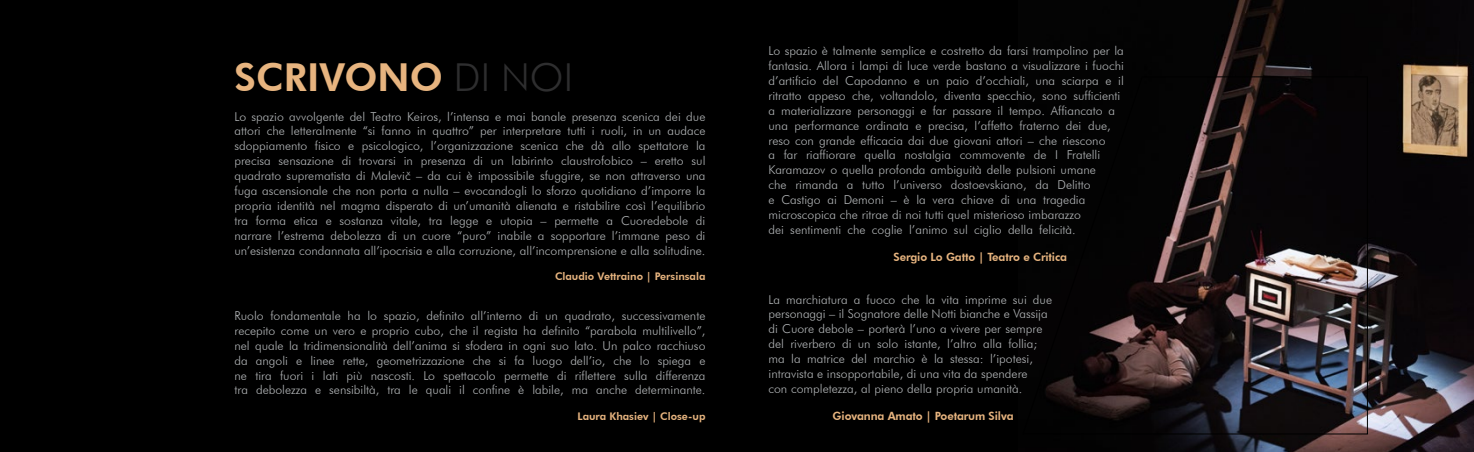
<style>
.page{position:relative;width:1474px;height:452px;background:#fff}
.page>*{position:absolute;margin:0;border:0;box-sizing:border-box;transform-origin:0 0}
.t1{font:800 38.5px "Futura BT";color:#e7b47f}
.t2{font:300 12.25px/14.9px "Futura BT";color:#b1b4b6;text-align:justify}
.t3{font:800 11.38px "Futura BT";letter-spacing:-.01em;color:#e7b47f}
.t4{font:800 10.5px "Futura BT";color:#e7b47f}
.s1{font-weight:300;color:#2e2e2f}
</style>
<div class="page">
<div style="left:0;top:0;width:1473px;height:451px;background:#000"></div>
<img style="left:1164px;top:0;width:309px;height:451px">
<svg style="left:1045px;top:76px;width:323px;height:358px"></svg>
<h1 class="t1" style="left:234px;top:54px;width:340px">SCRIVONO <span class="s1">DI NOI</span></h1>
<p class="t2" style="left:234px;top:109px;width:472px">Lo spazio avvolgente del Teatro Keiros, l’intensa e mai banale presenza scenica dei due attori che letteralmente “si fanno in quattro” per interpretare tutti i ruoli, in un audace sdoppiamento fisico e psicologico, l’organizzazione scenica che dà allo spettatore la precisa sensazione di trovarsi in presenza di un labirinto claustrofobico – eretto sul quadrato suprematista di Malevič – da cui è impossibile sfuggire, se non attraverso una fuga ascensionale che non porta a nulla – evocandogli lo sforzo quotidiano d’imporre la propria identità nel magma disperato di un’umanità alienata e ristabilire così l’equilibrio tra forma etica e sostanza vitale, tra legge e utopia – permette a Cuoredebole di narrare l’estrema debolezza di un cuore “puro” inabile a sopportare l’immane peso di un’esistenza condannata all’ipocrisia e alla corruzione, all’incomprensione e alla solitudine.</p>
<p class="t4" style="left:555px;top:269px;width:152px">Claudio Vettraino | Persinsala</p>
<p class="t2" style="left:234px;top:308px;width:472px">Ruolo fondamentale ha lo spazio, definito all’interno di un quadrato, successivamente recepito come un vero e proprio cubo, che il regista ha definito “parabola multilivello”, nel quale la tridimensionalità dell’anima si sfodera in ogni suo lato. Un palco racchiuso da angoli e linee rette, geometrizzazione che si fa luogo dell’io, che lo spiega e ne tira fuori i lati più nascosti. Lo spettacolo permette di riflettere sulla differenza tra debolezza e sensibiltà, tra le quali il confine è labile, ma anche determinante.</p>
<p class="t4" style="left:577px;top:409px;width:129px">Laura Khasiev | Close-up</p>
<p class="t2" style="left:768px;top:43px;width:357px;text-align:left">Lo spazio è talmente semplice e costretto da farsi trampolino per la fantasia. Allora i lampi di luce verde bastano a visualizzare i fuochi d’artificio del Capodanno e un paio d’occhiali, una sciarpa e il ritratto appeso che, voltandolo, diventa specchio, sono sufficienti a materializzare personaggi e far passare il tempo. Affiancato a una performance ordinata e precisa, l’affetto fraterno dei due, reso con grande efficacia dai due giovani attori – che riescono<br>a far riaffiorare quella nostalgia commovente de I Fratelli Karamazov o quella profonda ambiguità delle pulsioni umane<br>che rimanda a tutto l’universo dostoevskiano, da Delitto<br>e Castigo ai Demoni – è la vera chiave di una tragedia microscopica che ritrae di noi tutti quel misterioso imbarazzo<br>dei sentimenti che coglie l’animo sul ciglio della felicità.</p>
<p class="t3" style="left:893px;top:250px;width:175px">Sergio Lo Gatto | Teatro e Critica</p>
<p class="t2" style="left:768px;top:291px;width:285px;text-align:left">La marchiatura a fuoco che la vita imprime sui due personaggi – il Sognatore delle Notti bianche e Vassija di Cuore debole – porterà l’uno a vivere per sempre del riverbero di un solo istante, l’altro alla follia; ma la matrice del marchio è la stessa: l’ipotesi, intravista e insopportabile, di una vita da spendere<br>con completezza, al pieno della propria umanità.</p>
<p class="t3" style="left:832px;top:409px;width:182px">Giovanna Amato | Poetarum Silva</p>
</div>
